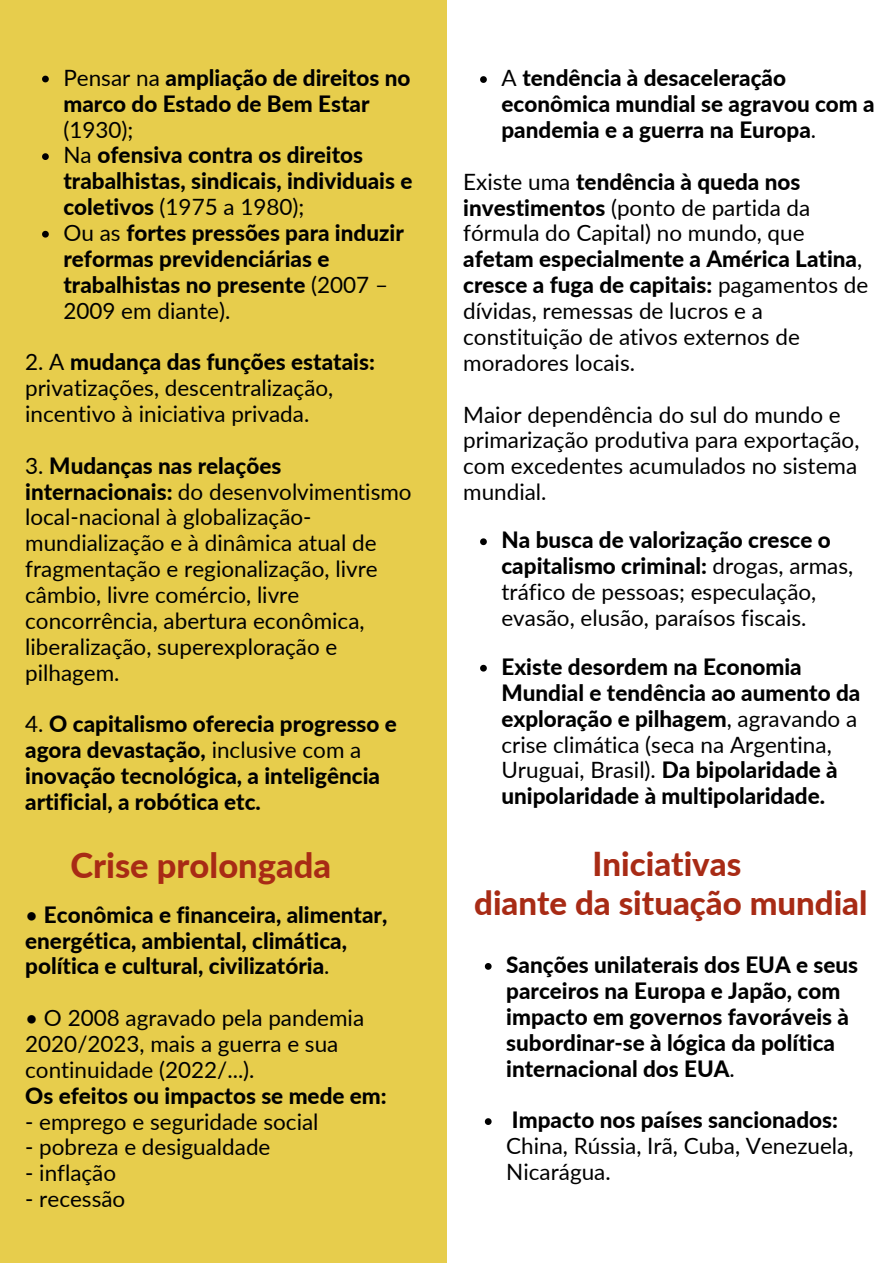
<style>
.page{position:relative;width:893px;height:1264px;background:#fff}
.page>*{position:absolute;margin:0;border:0;box-sizing:border-box;transform-origin:0 0}
.t1{font:800 34.5px "Lato";color:#a82b15}
.t2{font:800 33px "Lato";color:#a82b15}
.t3{font:22.5px/25.8px "Lato";color:#000}
.t4{font:800 22.5px/25.8px "Lato";color:#000}
.s1{font-weight:400}
.s2{font-weight:800}
</style>
<div class="page">
<div style="left:0;top:0;width:446px;height:1262px;background:#e7cd4c"></div>
<svg style="left:42px;top:76px;width:7px;height:6px"></svg>
<svg style="left:42px;top:153px;width:7px;height:7px"></svg>
<svg style="left:42px;top:231px;width:7px;height:6px"></svg>
<svg style="left:480px;top:76px;width:7px;height:7px"></svg>
<svg style="left:480px;top:538px;width:7px;height:7px"></svg>
<svg style="left:480px;top:665px;width:7px;height:6px"></svg>
<svg style="left:485px;top:963px;width:6px;height:6px"></svg>
<svg style="left:485px;top:1118px;width:6px;height:6px"></svg>
<p class="t4" style="left:63px;top:64px;width:348px"><span class="s1">Pensar na</span> ampliação de direitos no marco do Estado de Bem Estar <span class="s1">(1930);</span></p>
<p class="t4" style="left:63px;top:142px;width:350px"><span class="s1">Na</span> ofensiva contra os direitos trabalhistas, sindicais, individuais e coletivos <span class="s1">(1975 a 1980);</span></p>
<p class="t4" style="left:63px;top:219px;width:342px"><span class="s1">Ou as</span> fortes pressões para induzir reformas previdenciárias e trabalhistas no presente <span class="s1">(2007 –<br>2009 em diante).</span></p>
<p class="t3" style="left:25px;top:349px;width:351px">2. A <span class="s2">mudança das funções estatais: </span>privatizações, descentralização, incentivo à iniciativa privada.</p>
<p class="t3" style="left:25px;top:452px;width:388px">3. <span class="s2">Mudanças nas relações internacionais:</span> do desenvolvimentismo local-nacional à globalização&shy;mundialização e à dinâmica atual de fragmentação e regionalização, livre câmbio, livre comércio, livre concorrência, abertura econômica, liberalização, superexploração e pilhagem.</p>
<p class="t4" style="left:25px;top:710px;width:373px"><span class="s1">4.</span> O capitalismo oferecia progresso e agora devastação, <span class="s1">inclusive com a </span>inovação tecnológica, a inteligência artificial, a robótica etc.</p>
<p class="t1" style="left:70px;top:844px;width:262px">Crise prolongada</p>
<p class="t4" style="left:25px;top:901px;width:363px"><span class="s1">•</span> Econômica e financeira, alimentar, energética, ambiental, climática, política e cultural, civilizatória<span class="s1">.</span></p>
<p class="t3" style="left:25px;top:1004px;width:340px">• O 2008 agravado pela pandemia<br>2020/2023, mais a guerra e sua continuidade (2022/...).</p>
<p class="t4" style="left:25px;top:1082px;width:363px">Os efeitos ou impactos se mede em:</p>
<p class="t3" style="left:25px;top:1107px;width:295px">- emprego e seguridade social</p>
<p class="t3" style="left:25px;top:1133px;width:247px">- pobreza e desigualdade</p>
<p class="t3" style="left:25px;top:1159px;width:93px">- inflação</p>
<p class="t3" style="left:25px;top:1185px;width:102px">- recessão</p>
<p class="t4" style="left:501px;top:65px;width:375px"><span class="s1">A</span> tendência à desaceleração econômica mundial se agravou com a pandemia e a guerra na Europa<span class="s1">.</span></p>
<p class="t3" style="left:463px;top:168px;width:406px">Existe uma <span class="s2">tendência à queda nos investimentos</span> (ponto de partida da fórmula do Capital) no mundo, que <span class="s2">afetam especialmente a América Latina</span>, <span class="s2">cresce a fuga de capitais:</span> pagamentos de dívidas, remessas de lucros e a constituição de ativos externos de moradores locais.</p>
<p class="t3" style="left:463px;top:401px;width:397px">Maior dependência do sul do mundo e primarização produtiva para exportação, com excedentes acumulados no sistema mundial.</p>
<p class="t3" style="left:501px;top:527px;width:353px"><span class="s2">Na busca de valorização cresce o capitalismo criminal:</span> drogas, armas, tráfico de pessoas; especulação, evasão, elusão, paraísos fiscais.</p>
<p class="t4" style="left:501px;top:653px;width:360px">Existe desordem na Economia Mundial e tendência ao aumento da exploração e pilhagem<span class="s1">, agravando a crise climática (seca na Argentina, Uruguai, Brasil).</span> Da bipolaridade à unipolaridade à multipolaridade.</p>
<p class="t2" style="left:592px;top:843px;width:150px">Iniciativas</p>
<p class="t2" style="left:474px;top:882px;width:395px">diante da situação mundial</p>
<p class="t4" style="left:506px;top:951px;width:353px">Sanções unilaterais dos EUA e seus parceiros na Europa e Japão, com impacto em governos favoráveis à subordinar-se à lógica da política internacional dos EUA<span class="s1">.</span></p>
<p class="t3" style="left:506px;top:1106px;width:349px"><span class="s2">Impacto nos países sancionados:<br></span>China, Rússia, Irã, Cuba, Venezuela,<br>Nicarágua.</p>
</div>
